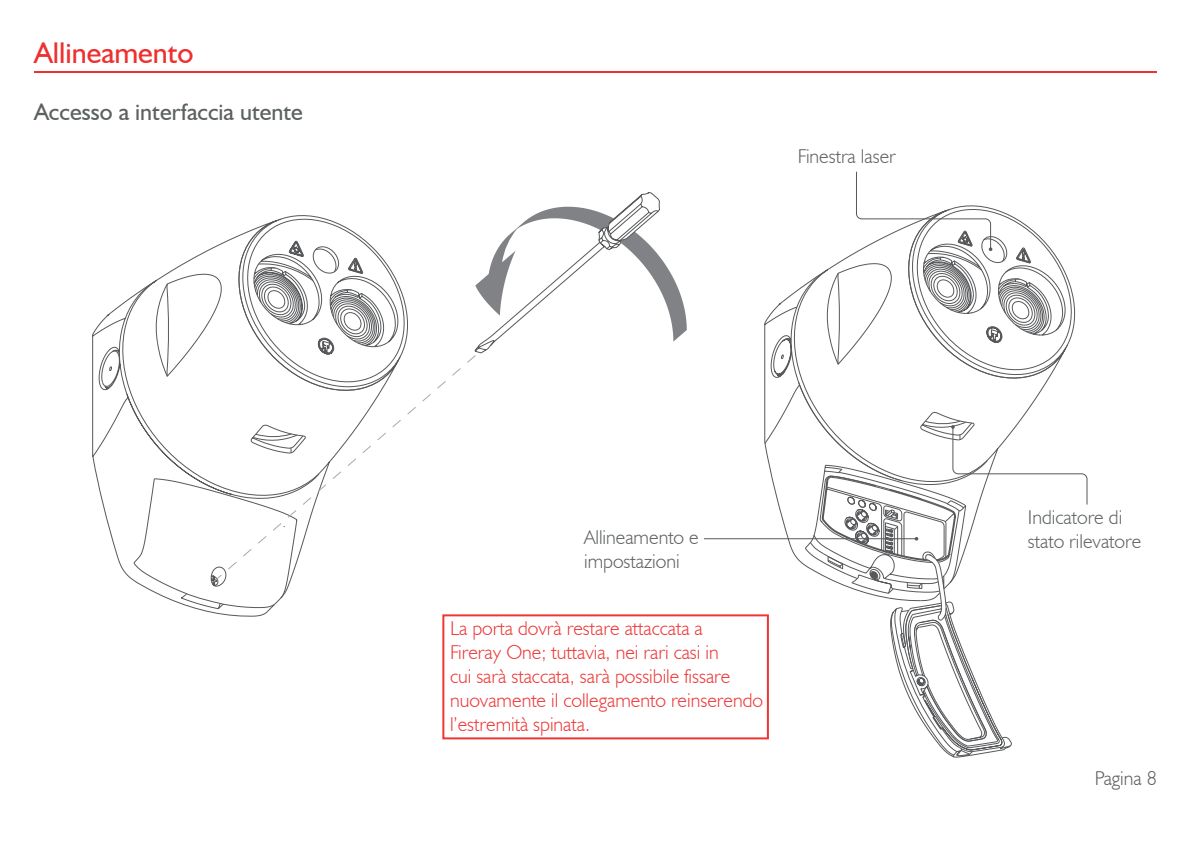
<style>
.page{position:relative;width:1191px;height:842px;background:#fff}
.page>*{position:absolute;margin:0;border:0;box-sizing:border-box;transform-origin:0 0}
.t1{font:30px "Humanist 521 BT";color:#ee302f}
.t2{font:24px "Humanist 521 BT";color:#5d6161}
.t3{font:300 20px/24px "Humanist 521 BT";color:#ee3636}
.t4{font:300 20px/24px "Humanist 521 BT";color:#5d6161}
.t5{font:300 20px "Humanist 521 BT";color:#5c5c5f}
</style>
<div class="page">
<hr style="left:34px;top:71px;width:1123px;height:2px;background:#ee3031">
<svg style="left:788px;top:540px;width:224px;height:216px"></svg>
<svg style="left:704px;top:171px;width:384px;height:369px"></svg>
<svg style="left:914px;top:537px;width:4px;height:4px"></svg>
<svg style="left:951px;top:425px;width:3px;height:4px"></svg>
<svg style="left:988px;top:247px;width:4px;height:4px"></svg>
<div style="left:442px;top:614px;width:327px;height:125px;border:2px solid #ee3635"></div>
<svg style="left:92px;top:322px;width:175px;height:295px"></svg>
<svg style="left:101px;top:215px;width:307px;height:398px"></svg>
<svg style="left:212px;top:355px;width:264px;height:228px"></svg>
<svg style="left:474px;top:192px;width:213px;height:162px"></svg>
<p class="t1" style="left:34px;top:35px;width:161px">Allineamento</p>
<p class="t2" style="left:34px;top:97px;width:270px">Accesso a interfaccia utente</p>
<p class="t4" style="left:797px;top:144px;width:100px">Finestra laser</p>
<p class="t4" style="left:584px;top:525px;width:116px">Allineamento e impostazioni</p>
<p class="t3" style="left:450px;top:615px;width:315px">La porta dovrà restare attaccata a<br>Fireray One; tuttavia, nei rari casi in<br>cui sarà staccata, sarà possibile fissare nuovamente il collegamento reinserendo l’estremità spinata.</p>
<p class="t4" style="left:1028px;top:505px;width:115px">Indicatore di stato rilevatore</p>
<p class="t5" style="left:1094px;top:766px;width:64px">Pagina 8</p>
</div>
